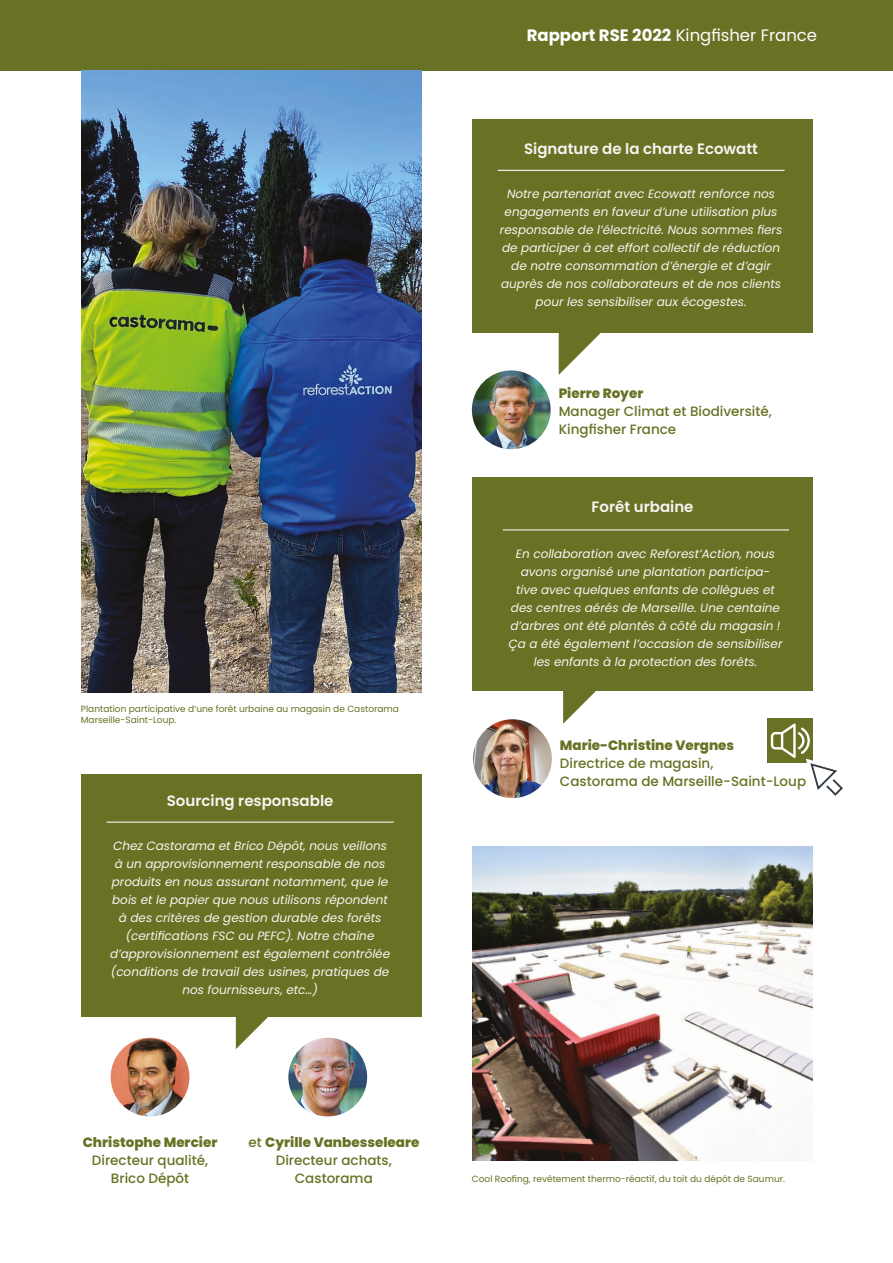
<style>
.page{position:relative;width:893px;height:1263px;background:#fff}
.page>*{position:absolute;margin:0;border:0;box-sizing:border-box;transform-origin:0 0}
.t1{font:16.5px "Poppins";color:#fff}
.t2{font:600 15px "Poppins";color:#f7f5f2}
.t3{font:500 13.5px/18px "Poppins";color:#697124}
.t4{font:800 13.5px "Poppins";color:#697124}
.t5{font:italic 12px/18px "Poppins";color:#f7f5f2;text-align:center}
.t6{font:9px/10.8px "Poppins";color:#697124}
.s1{font-weight:700}
.s2{font-weight:800}
</style>
<div class="page">
<img style="left:472px;top:846px;width:340px;height:314px">
<div style="left:0;top:0;width:893px;height:70px;background:#697124"></div>
<img style="left:473px;top:719px;width:79px;height:79px;border-radius:39px">
<div style="left:473px;top:477px;width:340px;height:214px;background:#697124"></div>
<svg style="left:563px;top:691px;width:33px;height:33px"></svg>
<hr style="left:503px;top:529px;width:286px;height:1px;background:#f7f5f2">
<img style="left:111px;top:1038px;width:78px;height:78px;border-radius:39px">
<img style="left:288px;top:1038px;width:79px;height:78px;border-radius:39px">
<div style="left:81px;top:774px;width:340px;height:242px;background:#697124"></div>
<svg style="left:236px;top:1016px;width:59px;height:33px"></svg>
<hr style="left:107px;top:821px;width:287px;height:2px;background:#f7f5f2">
<img style="left:81px;top:70px;width:340px;height:622px">
<div style="left:472px;top:120px;width:340px;height:213px;background:#697124"></div>
<svg style="left:559px;top:333px;width:42px;height:42px"></svg>
<img style="left:472px;top:370px;width:79px;height:79px;border-radius:39px">
<hr style="left:498px;top:170px;width:287px;height:1px;background:#f7f5f2">
<div style="left:768px;top:719px;width:45px;height:44px;background:#697124"></div>
<svg style="left:771px;top:723px;width:72px;height:73px"></svg>
<p class="t6" style="left:81px;top:703px;width:320px">Plantation participative d’une forêt urbaine au magasin de Castorama<br>Marseille-Saint-Loup.</p>
<p class="t2" style="left:167px;top:792px;width:168px">Sourcing responsable</p>
<p class="t5" style="left:110px;top:837px;width:282px">Chez Castorama et Brico Dépôt, nous veillons à un approvisionnement responsable de nos produits en nous assurant notamment, que le bois et le papier que nous utilisons répondent à des critères de gestion durable des forêts (certifications FSC ou PEFC). Notre chaîne d’approvisionnement est également contrôlée (conditions de travail des usines, pratiques de nos fournisseurs, etc…)</p>
<p class="t1" style="left:527px;top:25px;width:292px"><span class="s1">Rapport RSE 2022</span> Kingfisher France</p>
<p class="t2" style="left:524px;top:140px;width:235px">Signature de la charte Ecowatt</p>
<p class="t5" style="left:500px;top:185px;width:284px">Notre partenariat avec Ecowatt renforce nos engagements en faveur d’une utilisation plus responsable de l’électricité. Nous sommes fiers de participer à cet effort collectif de réduction de notre consommation d’énergie et d’agir auprès de nos collaborateurs et de nos clients pour les sensibiliser aux écogestes.</p>
<p class="t4" style="left:559px;top:385px;width:86px">Pierre Royer</p>
<p class="t3" style="left:559px;top:402px;width:215px">Manager Climat et Biodiversité,<br>Kingfisher France</p>
<p class="t2" style="left:592px;top:498px;width:103px">Forêt urbaine</p>
<p class="t5" style="left:508px;top:545px;width:275px">En collaboration avec Reforest’Action, nous avons organisé une plantation participa-<br>tive avec quelques enfants de collègues et des centres aérés de Marseille. Une centaine d’arbres ont été plantés à côté du magasin !<br>Ça a été également l’occasion de sensibiliser les enfants à la protection des forêts.</p>
<p class="t4" style="left:560px;top:737px;width:176px">Marie-Christine Vergnes</p>
<p class="t3" style="left:560px;top:754px;width:248px">Directrice de magasin,<br>Castorama de Marseille-Saint-Loup</p>
<p class="t3" style="left:83px;top:1133px;width:136px;text-align:center"><span class="s2">Christophe Mercier<br></span>Directeur qualité,<br>Brico Dépôt</p>
<p class="t3" style="left:248px;top:1133px;width:173px;text-align:center">et <span class="s2">Cyrille Vanbesseleare<br></span>Directeur achats,<br>Castorama</p>
<p class="t6" style="left:472px;top:1173px;width:315px">Cool Roofing, revêtement thermo-réactif, du toit du dépôt de Saumur.</p>
</div>
